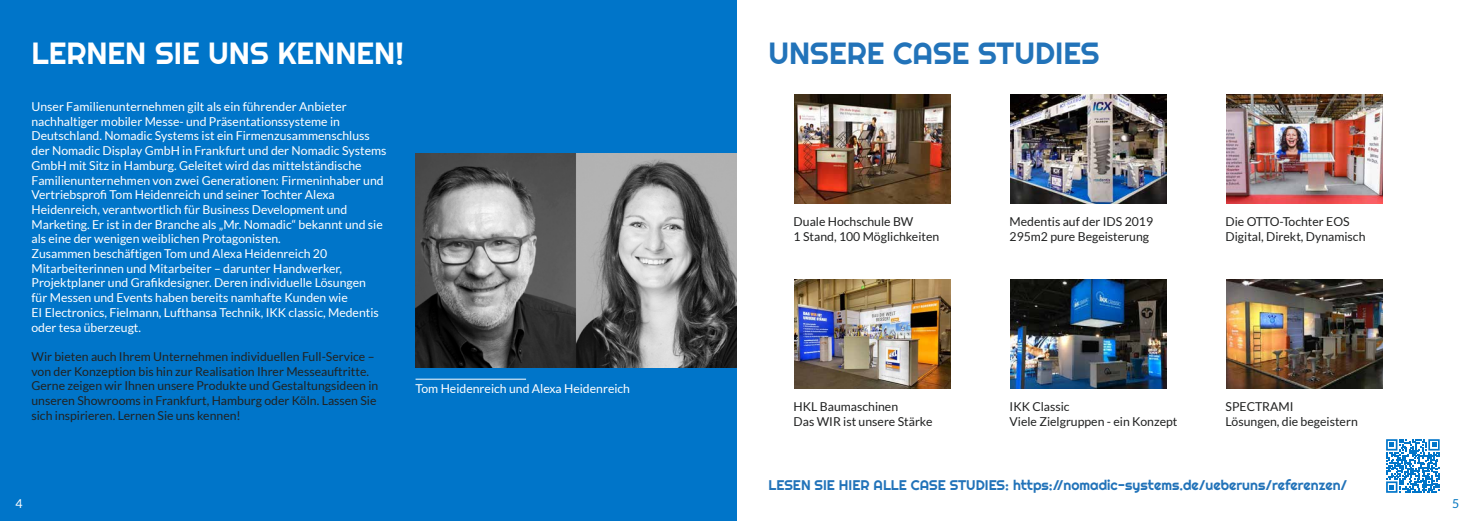
<style>
.page{position:relative;width:1474px;height:521px;background:#fff}
.page>*{position:absolute;margin:0;border:0;box-sizing:border-box;transform-origin:0 0}
.t1{font:30.62px "Righteous";color:#fff}
.t2{font:30.62px "Righteous";color:#2273b9}
.t3{font:14px "Righteous";color:#2273b9}
.t4{font:12.25px/14.7px "Lato";color:#fff}
.t5{font:12.25px/14.7px "Lato";color:#212222}
.t6{font:12.25px/14.7px "Lato";color:#202121}
.t7{font:12.25px "Lato";color:#0075bf}
</style>
<div class="page">
<div style="left:0;top:0;width:737px;height:521px;background:#0075c9"></div>
<img style="left:415px;top:153px;width:322px;height:214px">
<hr style="left:415px;top:379px;width:111px;height:1px;background:#fff">
<img style="left:1010px;top:94px;width:156px;height:109px">
<img style="left:794px;top:94px;width:156px;height:109px">
<img style="left:1226px;top:94px;width:156px;height:109px">
<img style="left:1010px;top:279px;width:156px;height:109px">
<img style="left:794px;top:279px;width:156px;height:109px">
<img style="left:1226px;top:279px;width:156px;height:109px">
<svg style="left:1386px;top:439px;width:53px;height:54px"></svg>
<h1 class="t1" style="left:32px;top:34px;width:374px">LERNEN SIE UNS KENNEN!</h1>
<p class="t4" style="left:32px;top:99px;width:356px">Unser Familienunternehmen gilt als ein führender Anbieter nachhaltiger mobiler Messe- und Präsentationssysteme in Deutschland. Nomadic Systems ist ein Firmenzusammenschluss der Nomadic Display GmbH in Frankfurt und der Nomadic Systems GmbH mit Sitz in Hamburg. Geleitet wird das mittelständische Familienunternehmen von zwei Generationen: Firmeninhaber und Vertriebsprofi Tom Heidenreich und seiner Tochter Alexa Heidenreich, verantwortlich für Business Development und Marketing. Er ist in der Branche als „Mr. Nomadic“ bekannt und sie als eine der wenigen weiblichen Protagonisten.<br>Zusammen beschäftigen Tom und Alexa Heidenreich 20<br>Mitarbeiterinnen und Mitarbeiter – darunter Handwerker, Projektplaner und Grafikdesigner. Deren individuelle Lösungen<br>für Messen und Events haben bereits namhafte Kunden wie<br>EI Electronics, Fielmann, Lufthansa Technik, IKK classic, Medentis oder tesa überzeugt.</p>
<p class="t5" style="left:32px;top:349px;width:348px">Wir bieten auch Ihrem Unternehmen individuellen Full-Service – von der Konzeption bis hin zur Realisation Ihrer Messeauftritte.<br>Gerne zeigen wir Ihnen unsere Produkte und Gestaltungsideen in unseren Showrooms in Frankfurt, Hamburg oder Köln. Lassen Sie sich inspirieren. Lernen Sie uns kennen!</p>
<p class="t4" style="left:415px;top:381px;width:216px">Tom Heidenreich und Alexa Heidenreich</p>
<h1 class="t2" style="left:768px;top:34px;width:332px">UNSERE CASE STUDIES</h1>
<p class="t6" style="left:793px;top:214px;width:147px">Duale Hochschule BW<br>1 Stand, 100 Möglichkeiten</p>
<p class="t6" style="left:1009px;top:214px;width:145px">Medentis auf der IDS 2019<br>295m2 pure Begeisterung</p>
<p class="t6" style="left:1225px;top:214px;width:141px">Die OTTO-Tochter EOS<br>Digital, Direkt, Dynamisch</p>
<p class="t6" style="left:793px;top:399px;width:140px">HKL Baumaschinen<br>Das WIR ist unsere Stärke</p>
<p class="t6" style="left:1009px;top:399px;width:169px">IKK Classic<br>Viele Zielgruppen - ein Konzept</p>
<p class="t6" style="left:1225px;top:399px;width:134px">SPECTRAMI<br>Lösungen, die begeistern</p>
<p class="t3" style="left:768px;top:476px;width:580px">LESEN SIE HIER ALLE CASE STUDIES: https://nomadic-systems.de/ueberuns/referenzen/</p>
<p class="t4" style="left:15px;top:496px;width:9px">4</p>
<p class="t7" style="left:1451px;top:497px;width:9px">5</p>
</div>
